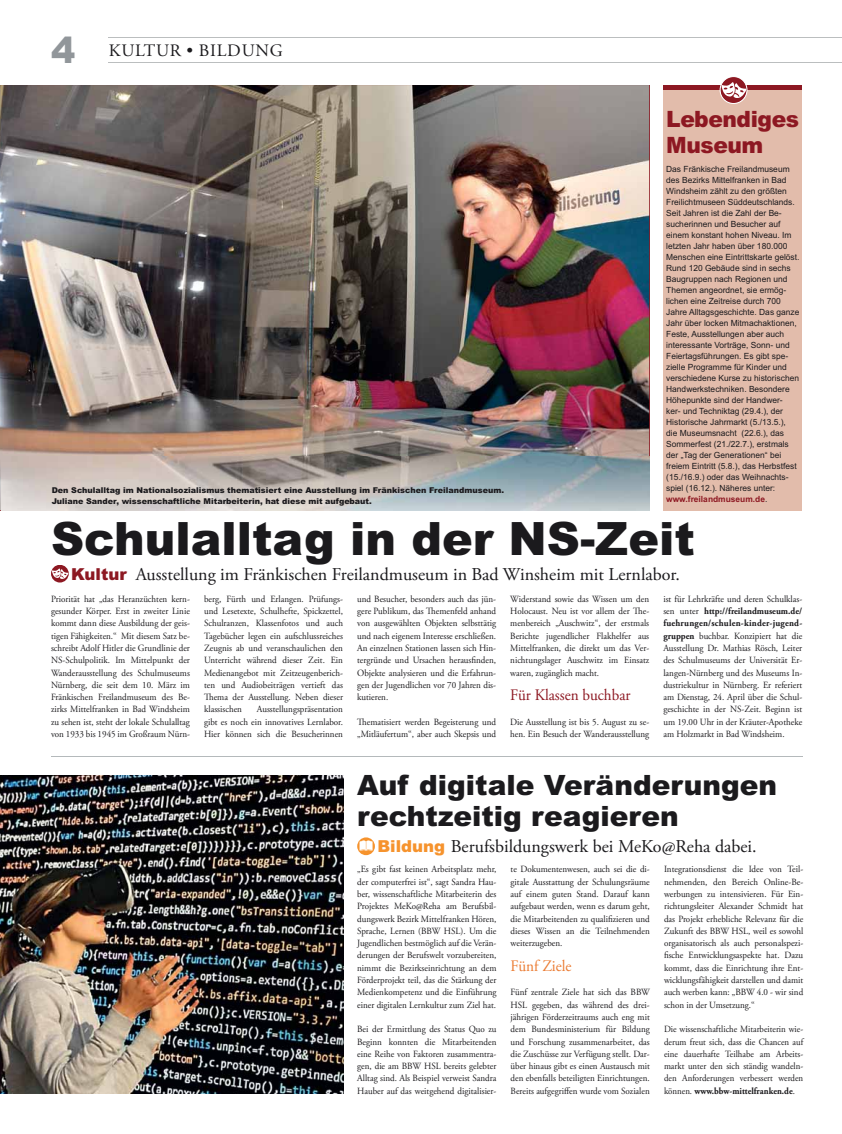
<style>
.page{position:relative;width:842px;height:1134px;background:#fff}
.page>*{position:absolute;margin:0;border:0;box-sizing:border-box;transform-origin:0 0}
.t1{font:900 46px "Arial";color:#1b1a1d}
.t2{font:900 28px/31px "Arial";color:#1b1a1d}
.t3{font:900 22.5px/26px "Arial";letter-spacing:-.02em;color:#8d1822}
.t4{font:18px "Adobe Garamond Pro";color:#1b1a1d}
.t5{font:17.4px "Adobe Garamond Pro";letter-spacing:.045em;color:#1b1a1d}
.t6{font:16px "Adobe Garamond Pro";color:#8d1822;scale:.95 1}
.t7{font:16px "Adobe Garamond Pro";color:#eb7c33;scale:.95 1}
.t8{font:9.5px/12.3px "Adobe Garamond Pro";color:#1b1a1d;text-align:justify;scale:.95 1}
.t9{font:9.5px/12.3px "Adobe Garamond Pro";color:#1b1a1d;text-align:justify;scale:.93 1}
.t10{font:8.5px/11px "Arial";color:#1b1a1d}
.t11{font:900 8px/11px "Arial";color:#1b1a1d}
.s1{font-family:"Arial";font-weight:900;font-size:36.3px;color:#91969a}
.s2{font-weight:700;color:#8d1822}
.s3{font-family:"Arial";font-weight:900;font-size:16.5px;color:#8d1822}
.s4{font-weight:700}
.s5{font-family:"Arial";font-weight:900;font-size:16.5px;color:#f6932d}
</style>
<div class="page">
<hr style="left:109px;top:37px;width:733px;height:1px;background:#bbbebf">
<hr style="left:109px;top:62px;width:733px;height:1px;background:#bbbebf">
<img style="left:0;top:85px;width:649px;height:425px">
<hr style="left:51px;top:756px;width:751px;height:1px;background:#b4b9bb">
<svg style="left:51px;top:565px;width:18px;height:17px"></svg>
<div style="left:663px;top:86px;width:139px;height:424px;background:#e2bcab"></div>
<hr style="left:663px;top:86px;width:139px;height:4px;background:#8d1822">
<svg style="left:720px;top:77px;width:27px;height:27px"></svg>
<svg style="left:357px;top:837px;width:18px;height:18px"></svg>
<svg style="left:360px;top:840px;width:12px;height:11px"></svg>
<img style="left:0;top:775px;width:343px;height:319px">
<svg style="left:1px;top:510px;width:648px;height:1px"></svg>
<img style="left:1px;top:456px;width:648px;height:54px">
<h3 class="t5" style="left:51px;top:42px;width:233px"><span class="s1">4</span> KULTUR • BILDUNG</h3>
<p class="t11" style="left:52px;top:485px;width:454px">Den Schulalltag im Nationalsozialismus thematisiert eine Ausstellung im Fränkischen Freilandmuseum.<br>Juliane Sander, wissenschaftliche Mitarbeiterin, hat diese mit aufgebaut.</p>
<h3 class="t3" style="left:666px;top:108px;width:134px">Lebendiges<br>Museum</h3>
<p class="t10" style="left:666px;top:165px;width:135px">Das Fränkische Freilandmuseum des Bezirks Mittelfranken in Bad<br>Windsheim zählt zu den größten<br>Freilichtmuseen Süddeutschlands.<br>Seit Jahren ist die Zahl der Be&shy;sucherinnen und Besucher auf einem konstant hohen Niveau. Im letzten Jahr haben über 180.000<br>Menschen eine Eintrittskarte gelöst.<br>Rund 120 Gebäude sind in sechs<br>Baugruppen nach Regionen und<br>Themen angeordnet, sie ermög&shy;lichen eine Zeitreise durch 700<br>Jahre Alltagsgeschichte. Das ganze<br>Jahr über locken Mitmachaktionen,<br>Feste, Ausstellungen aber auch interessante Vorträge, Sonn- und<br>Feiertagsführungen. Es gibt spe&shy;zielle Programme für Kinder und verschiedene Kurse zu historischen<br>Handwerkstechniken. Besondere<br>Höhepunkte sind der Handwer-<br>ker- und Techniktag (29.4.), der<br>Historische Jahrmarkt (5./13.5.),<br>die Museumsnacht (22.6.), das<br>Sommerfest (21./22.7.), erstmals der „Tag der Generationen“ bei freiem Eintritt (5.8.), das Herbstfest (15./16.9.) oder das Weihnachts&shy;spiel (16.12.). Näheres unter: <span class="s2">www.freilandmuseum.de</span>.</p>
<h1 class="t1" style="left:51px;top:522px;width:645px">Schulalltag in der NS-Zeit</h1>
<h3 class="t4" style="left:71px;top:566px;width:610px"><span class="s3">Kultur</span> Ausstellung im Fränkischen Freilandmuseum in Bad Winsheim mit Lernlabor.</h3>
<p class="t8" style="left:51px;top:593px;width:148px">Priorität hat „das Heranzüchten kern&shy;gesunder Körper. Erst in zweiter Linie kommt dann diese Ausbildung der geis&shy;tigen Fähigkeiten.“ Mit diesem Satz be&shy;schreibt Adolf Hitler die Grundlinie der NS-Schulpolitik. Im Mittelpunkt der Wanderausstellung des Schulmuseums Nürnberg, die seit dem 10. März im Fränkischen Freilandmuseum des Be&shy;zirks Mittelfranken in Bad Windsheim zu sehen ist, steht der lokale Schulalltag von 1933 bis 1945 im Großraum Nürn-</p>
<p class="t8" style="left:204px;top:593px;width:148px">berg, Fürth und Erlangen. Prüfungs&shy;und Lesetexte, Schulhefte, Spickzettel, Schulranzen, Klassenfotos und auch Tagebücher legen ein aufschlussreiches Zeugnis ab und veranschaulichen den Unterricht während dieser Zeit. Ein Medienangebot mit Zeitzeugenberich&shy;ten und Audiobeiträgen vertieft das Thema der Ausstellung. Neben dieser klassischen</p>
<p class="t8" style="left:204px;top:704px;width:148px;text-indent:53px">Ausstellungspräsentation gibt es noch ein innovatives Lernlabor.<br>Hier können sich die Besucherinnen</p>
<p class="t8" style="left:357px;top:593px;width:148px">und Besucher, besonders auch das jün&shy;gere Publikum, das Themenfeld anhand von ausgewählten Objekten selbsttätig und nach eigenem Interesse erschließen.<br>An einzelnen Stationen lassen sich Hin&shy;tergründe und Ursachen herausfinden, Objekte analysieren und die Erfahrun&shy;gen der Jugendlichen vor 70 Jahren dis&shy;kutieren.</p>
<p class="t8" style="left:357px;top:716px;width:148px">Thematisiert werden Begeisterung und „Mitläufertum“, aber auch Skepsis und</p>
<p class="t8" style="left:510px;top:593px;width:148px">Widerstand sowie das Wissen um den Holocaust. Neu ist vor allem der The&shy;menbereich „Auschwitz“, der erstmals Berichte jugendlicher Flakhelfer aus Mittelfranken, die direkt um das Ver&shy;nichtungslager Auschwitz im Einsatz waren, zugänglich macht.</p>
<h3 class="t6" style="left:510px;top:687px;width:128px">Für Klassen buchbar</h3>
<p class="t8" style="left:510px;top:716px;width:148px">Die Ausstellung ist bis 5. August zu se&shy;hen. Ein Besuch der Wanderausstellung</p>
<p class="t8" style="left:663px;top:593px;width:148px">ist für Lehrkräfte und deren Schulklas&shy;sen unter <span class="s4">http://freilandmuseum.de/ fuehrungen/schulen-kinder-jugend&shy;gruppen</span> buchbar. Konzipiert hat die Ausstellung Dr. Mathias Rösch, Leiter des Schulmuseums der Universität Er&shy;langen-Nürnberg und des Museums In&shy;dustriekultur in Nürnberg. Er referiert am Dienstag, 24. April über die Schul&shy;geschichte in der NS-Zeit. Beginn ist um 19.00 Uhr in der Kräuter-Apotheke am Holzmarkt in Bad Windsheim.</p>
<h2 class="t2" style="left:357px;top:773px;width:421px">Auf digitale Veränderungen rechtzeitig reagieren</h2>
<h3 class="t4" style="left:377px;top:838px;width:381px"><span class="s5">Bildung</span> Berufsbildungswerk bei MeKo@Reha dabei.</h3>
<p class="t8" style="left:357px;top:863px;width:148px">„Es gibt fast keinen Arbeitsplatz mehr, der computerfrei ist“, sagt Sandra Hau&shy;ber, wissenschaftliche Mitarbeiterin des Projektes MeKo@Reha am Berufsbil&shy;dungswerk Bezirk Mittelfranken Hören, Sprache, Lernen (BBW HSL). Um die Jugendlichen bestmöglich auf die Verän&shy;derungen der Berufswelt vorzubereiten, nimmt die Bezirkseinrichtung an dem Förderprojekt teil, das die Stärkung der Medienkompetenz und die Einführung einer digitalen Lernkultur zum Ziel hat.</p>
<p class="t8" style="left:357px;top:1023px;width:148px">Bei der Ermittlung des Status Quo zu Beginn konnten die Mitarbeitenden eine Reihe von Faktoren zusammentra&shy;gen, die am BBW HSL bereits gelebter Alltag sind. Als Beispiel verweist Sandra Hauber auf das weitgehend digitalisier-</p>
<p class="t8" style="left:511px;top:864px;width:148px">te Dokumentenwesen, auch sei die di&shy;gitale Ausstattung der Schulungsräume auf einem guten Stand. Darauf kann aufgebaut werden, wenn es darum geht, die Mitarbeitenden zu qualifizieren und dieses Wissen an die Teilnehmenden weiterzugeben.</p>
<h3 class="t7" style="left:511px;top:958px;width:66px">Fünf Ziele</h3>
<p class="t8" style="left:511px;top:986px;width:148px">Fünf zentrale Ziele hat sich das BBW HSL gegeben, das während des drei&shy;jährigen Förderzeitraums auch eng mit dem Bundesministerium für Bildung und Forschung zusammenarbeitet, das die Zuschüsse zur Verfügung stellt. Dar&shy;über hinaus gibt es einen Austausch mit den ebenfalls beteiligten Einrichtungen.<br>Bereits aufgegriffen wurde vom Sozialen</p>
<p class="t8" style="left:664px;top:864px;width:148px">Integrationsdienst die Idee von Teil&shy;nehmenden, den Bereich Online-Be&shy;werbungen zu intensivieren. Für Ein&shy;richtungsleiter Alexander Schmidt hat das Projekt erhebliche Relevanz für die Zukunft des BBW HSL, weil es sowohl organisatorisch als auch personalspezi&shy;fische Entwicklungsaspekte hat. Dazu kommt, dass die Einrichtung ihre Ent&shy;wicklungsfähigkeit darstellen und damit auch werben kann: „BBW 4.0 - wir sind schon in der Umsetzung.“</p>
<p class="t9" style="left:664px;top:1023px;width:151px">Die wissenschaftliche Mitarbeiterin wie&shy;derum freut sich, dass die Chancen auf eine dauerhafte Teilhabe am Arbeits&shy;markt unter den sich ständig wandeln&shy;den Anforderungen verbessert werden können. <span class="s4">www.bbw-mittelfranken.de</span>.</p>
</div>
